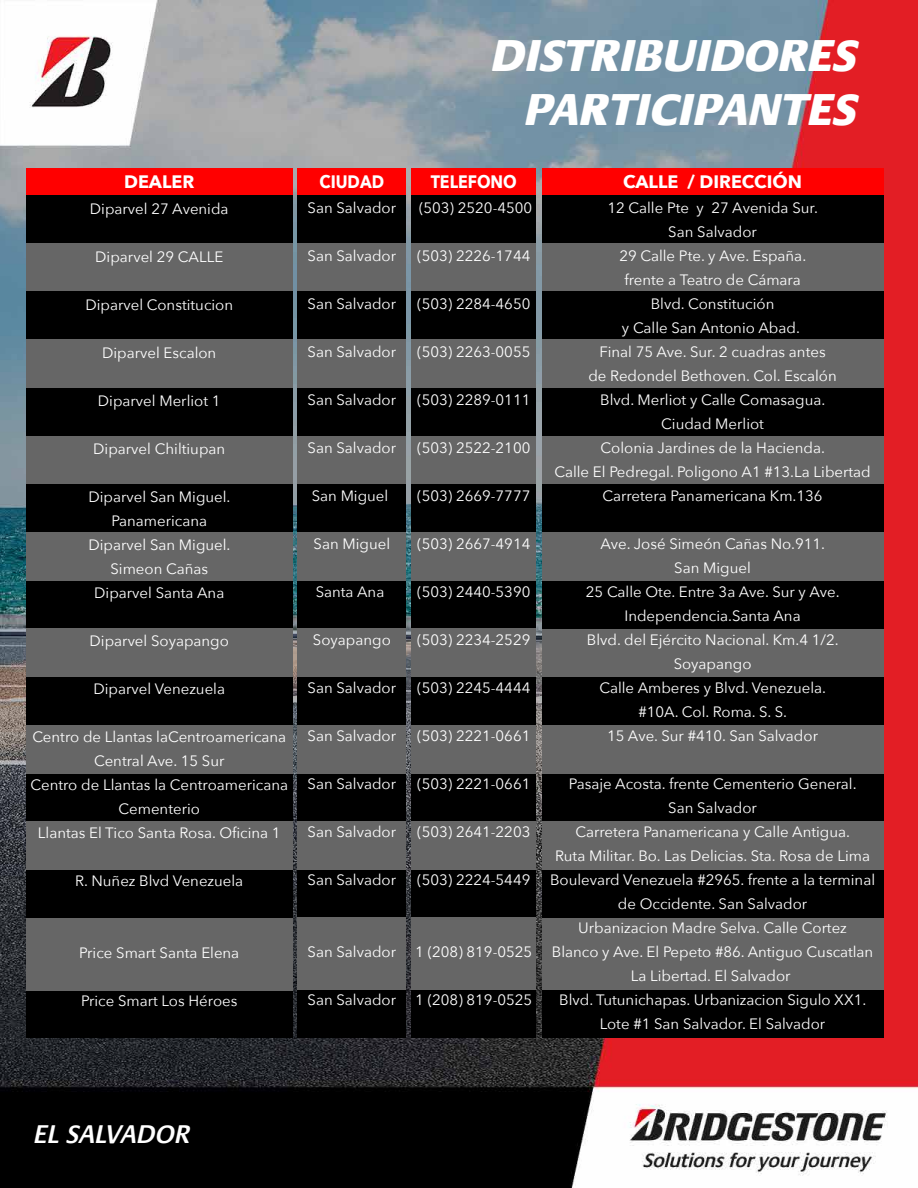
<style>
.page{position:relative;width:918px;height:1188px;background:#fff}
.page>*{position:absolute;margin:0;border:0;box-sizing:border-box;transform-origin:0 0}
.t1{font:italic 800 45px/54px "Praxis Com";color:#fff;text-align:right}
.t2{font:italic 600 25.8px "Praxis Com";color:#fff}
.t3{font:700 18px "Avenir Next";color:#fff}
.t4{font:700 18px "Avenir Next";color:#fff;scale:.89 1}
.t5{font:15px/24px "Avenir Next";color:#fff;text-align:center}
</style>
<div class="page">
<img style="left:0;top:0;width:918px;height:1188px">
<div style="left:298px;top:168px;width:108px;height:27px;background:#f00"></div>
<div style="left:298px;top:195px;width:108px;height:48px;background:#000"></div>
<div style="left:298px;top:243px;width:108px;height:49px;background:#666"></div>
<div style="left:298px;top:291px;width:108px;height:48px;background:#000"></div>
<div style="left:298px;top:339px;width:108px;height:49px;background:#666"></div>
<div style="left:298px;top:388px;width:108px;height:48px;background:#000"></div>
<div style="left:298px;top:436px;width:108px;height:48px;background:#666"></div>
<div style="left:298px;top:484px;width:108px;height:48px;background:#000"></div>
<div style="left:298px;top:581px;width:108px;height:48px;background:#000"></div>
<div style="left:298px;top:532px;width:108px;height:49px;background:#666"></div>
<div style="left:298px;top:629px;width:108px;height:48px;background:#666"></div>
<div style="left:298px;top:677px;width:108px;height:48px;background:#000"></div>
<div style="left:298px;top:773px;width:108px;height:48px;background:#000"></div>
<div style="left:298px;top:725px;width:108px;height:48px;background:#666"></div>
<div style="left:298px;top:821px;width:108px;height:49px;background:#666"></div>
<div style="left:298px;top:870px;width:108px;height:48px;background:#000"></div>
<div style="left:298px;top:990px;width:108px;height:48px;background:#000"></div>
<div style="left:298px;top:918px;width:108px;height:72px;background:#666"></div>
<div style="left:26px;top:195px;width:267px;height:48px;background:#000"></div>
<div style="left:26px;top:243px;width:267px;height:49px;background:#666"></div>
<div style="left:26px;top:291px;width:267px;height:48px;background:#000"></div>
<div style="left:26px;top:339px;width:267px;height:49px;background:#666"></div>
<div style="left:26px;top:388px;width:267px;height:48px;background:#000"></div>
<div style="left:26px;top:436px;width:267px;height:48px;background:#666"></div>
<div style="left:26px;top:484px;width:267px;height:48px;background:#000"></div>
<div style="left:26px;top:581px;width:267px;height:48px;background:#000"></div>
<div style="left:26px;top:532px;width:267px;height:49px;background:#666"></div>
<div style="left:26px;top:629px;width:267px;height:48px;background:#666"></div>
<div style="left:26px;top:677px;width:267px;height:48px;background:#000"></div>
<div style="left:26px;top:773px;width:267px;height:48px;background:#000"></div>
<div style="left:26px;top:725px;width:267px;height:48px;background:#666"></div>
<div style="left:26px;top:821px;width:267px;height:49px;background:#666"></div>
<div style="left:26px;top:870px;width:267px;height:48px;background:#000"></div>
<div style="left:26px;top:990px;width:267px;height:48px;background:#000"></div>
<div style="left:26px;top:918px;width:267px;height:73px;background:#666"></div>
<div style="left:542px;top:195px;width:342px;height:48px;background:#000"></div>
<div style="left:542px;top:243px;width:342px;height:49px;background:#666"></div>
<div style="left:542px;top:291px;width:342px;height:48px;background:#000"></div>
<div style="left:542px;top:339px;width:342px;height:49px;background:#666"></div>
<div style="left:542px;top:388px;width:342px;height:48px;background:#000"></div>
<div style="left:542px;top:436px;width:342px;height:48px;background:#666"></div>
<div style="left:542px;top:484px;width:342px;height:48px;background:#000"></div>
<div style="left:542px;top:532px;width:342px;height:49px;background:#666"></div>
<div style="left:542px;top:629px;width:342px;height:48px;background:#666"></div>
<div style="left:542px;top:677px;width:342px;height:48px;background:#000"></div>
<div style="left:542px;top:773px;width:342px;height:48px;background:#000"></div>
<div style="left:542px;top:725px;width:342px;height:48px;background:#666"></div>
<div style="left:542px;top:821px;width:342px;height:49px;background:#666"></div>
<div style="left:542px;top:870px;width:342px;height:48px;background:#000"></div>
<div style="left:542px;top:990px;width:342px;height:48px;background:#000"></div>
<div style="left:542px;top:918px;width:342px;height:72px;background:#666"></div>
<div style="left:542px;top:581px;width:342px;height:48px;background:#000"></div>
<div style="left:412px;top:168px;width:124px;height:27px;background:#f00"></div>
<div style="left:412px;top:195px;width:124px;height:48px;background:#000"></div>
<div style="left:412px;top:243px;width:124px;height:49px;background:#666"></div>
<div style="left:412px;top:291px;width:124px;height:48px;background:#000"></div>
<div style="left:412px;top:339px;width:124px;height:49px;background:#666"></div>
<div style="left:412px;top:388px;width:124px;height:48px;background:#000"></div>
<div style="left:412px;top:436px;width:124px;height:48px;background:#666"></div>
<div style="left:412px;top:484px;width:124px;height:48px;background:#000"></div>
<div style="left:412px;top:581px;width:124px;height:48px;background:#000"></div>
<div style="left:412px;top:532px;width:124px;height:49px;background:#666"></div>
<div style="left:412px;top:629px;width:124px;height:48px;background:#666"></div>
<div style="left:412px;top:677px;width:124px;height:48px;background:#000"></div>
<div style="left:412px;top:773px;width:124px;height:48px;background:#000"></div>
<div style="left:412px;top:725px;width:124px;height:48px;background:#666"></div>
<div style="left:412px;top:821px;width:124px;height:49px;background:#666"></div>
<div style="left:412px;top:870px;width:124px;height:48px;background:#000"></div>
<div style="left:412px;top:990px;width:124px;height:48px;background:#000"></div>
<div style="left:412px;top:918px;width:124px;height:72px;background:#666"></div>
<div style="left:26px;top:168px;width:267px;height:27px;background:#f00"></div>
<div style="left:542px;top:168px;width:342px;height:27px;background:#f00"></div>
<h1 class="t1" style="left:493px;top:28px;width:367px">DISTRIBUIDORES<br>PARTICIPANTES</h1>
<p class="t3" style="left:124px;top:166px;width:72px">DEALER</p>
<p class="t4" style="left:320px;top:166px;width:74px">CIUDAD</p>
<p class="t4" style="left:431px;top:166px;width:98px">TELEFONO</p>
<p class="t3" style="left:623px;top:166px;width:180px">CALLE / DIRECCIÓN</p>
<p class="t5" style="left:90px;top:196px;width:140px">Diparvel 27 Avenida</p>
<p class="t5" style="left:95px;top:244px;width:129px">Diparvel 29 CALLE</p>
<p class="t5" style="left:85px;top:292px;width:149px">Diparvel Constitucion</p>
<p class="t5" style="left:102px;top:340px;width:116px">Diparvel Escalon</p>
<p class="t5" style="left:98px;top:388px;width:124px">Diparvel Merliot 1</p>
<p class="t5" style="left:93px;top:436px;width:134px">Diparvel Chiltiupan</p>
<p class="t5" style="left:89px;top:484px;width:143px">Diparvel San Miguel.<br>Panamericana<br>Diparvel San Miguel.<br>Simeon Cañas<br>Diparvel Santa Ana</p>
<p class="t5" style="left:90px;top:628px;width:141px">Diparvel Soyapango</p>
<p class="t5" style="left:94px;top:676px;width:133px">Diparvel Venezuela</p>
<p class="t5" style="left:30px;top:724px;width:259px">Centro de Llantas laCentroamericana<br>Central Ave. 15 Sur<br>Centro de Llantas la Centroamericana<br>Cementerio<br>Llantas El Tico Santa Rosa. Oficina 1</p>
<p class="t5" style="left:75px;top:868px;width:170px">R. Nuñez Blvd Venezuela</p>
<p class="t5" style="left:79px;top:940px;width:162px">Price Smart Santa Elena</p>
<p class="t5" style="left:81px;top:988px;width:158px">Price Smart Los Héroes</p>
<p class="t5" style="left:308px;top:196px;width:90px">San Salvador</p>
<p class="t5" style="left:308px;top:244px;width:90px">San Salvador</p>
<p class="t5" style="left:308px;top:292px;width:90px">San Salvador</p>
<p class="t5" style="left:308px;top:340px;width:90px">San Salvador</p>
<p class="t5" style="left:308px;top:388px;width:90px">San Salvador</p>
<p class="t5" style="left:308px;top:436px;width:90px">San Salvador</p>
<p class="t5" style="left:312px;top:484px;width:78px">San Miguel</p>
<p class="t5" style="left:314px;top:532px;width:78px">San Miguel</p>
<p class="t5" style="left:316px;top:580px;width:70px">Santa Ana</p>
<p class="t5" style="left:313px;top:628px;width:79px">Soyapango</p>
<p class="t5" style="left:308px;top:676px;width:90px">San Salvador</p>
<p class="t5" style="left:308px;top:724px;width:90px">San Salvador</p>
<p class="t5" style="left:308px;top:772px;width:90px">San Salvador</p>
<p class="t5" style="left:308px;top:820px;width:90px">San Salvador</p>
<p class="t5" style="left:308px;top:868px;width:90px">San Salvador</p>
<p class="t5" style="left:308px;top:940px;width:90px">San Salvador</p>
<p class="t5" style="left:308px;top:988px;width:90px">San Salvador</p>
<p class="t5" style="left:419px;top:196px;width:115px">(503) 2520-4500</p>
<p class="t5" style="left:417px;top:244px;width:115px">(503) 2226-1744</p>
<p class="t5" style="left:417px;top:292px;width:115px">(503) 2284-4650</p>
<p class="t5" style="left:417px;top:340px;width:115px">(503) 2263-0055</p>
<p class="t5" style="left:417px;top:388px;width:115px">(503) 2289-0111</p>
<p class="t5" style="left:417px;top:436px;width:115px">(503) 2522-2100</p>
<p class="t5" style="left:417px;top:484px;width:115px">(503) 2669-7777</p>
<p class="t5" style="left:417px;top:532px;width:115px">(503) 2667-4914</p>
<p class="t5" style="left:417px;top:580px;width:115px">(503) 2440-5390</p>
<p class="t5" style="left:417px;top:628px;width:115px">(503) 2234-2529</p>
<p class="t5" style="left:417px;top:676px;width:115px">(503) 2245-4444</p>
<p class="t5" style="left:417px;top:724px;width:115px">(503) 2221-0661</p>
<p class="t5" style="left:417px;top:772px;width:115px">(503) 2221-0661</p>
<p class="t5" style="left:417px;top:820px;width:115px">(503) 2641-2203</p>
<p class="t5" style="left:417px;top:868px;width:115px">(503) 2224-5449</p>
<p class="t5" style="left:415px;top:940px;width:118px">1 (208) 819-0525</p>
<p class="t5" style="left:415px;top:988px;width:118px">1 (208) 819-0525</p>
<p class="t5" style="left:555px;top:196px;width:318px">12 Calle Pte y 27 Avenida Sur.<br>San Salvador<br>29 Calle Pte. y Ave. España.<br>frente a Teatro de Cámara<br>Blvd. Constitución<br>y Calle San Antonio Abad.<br>Final 75 Ave. Sur. 2 cuadras antes<br>de Redondel Bethoven. Col. Escalón<br>Blvd. Merliot y Calle Comasagua.<br>Ciudad Merliot<br>Colonia Jardines de la Hacienda.<br>Calle El Pedregal. Poligono A1 #13.La Libertad<br>Carretera Panamericana Km.136</p>
<p class="t5" style="left:586px;top:532px;width:255px">Ave. José Simeón Cañas No.911.<br>San Miguel<br>25 Calle Ote. Entre 3a Ave. Sur y Ave.<br>Independencia.Santa Ana<br>Blvd. del Ejército Nacional. Km.4 1/2.<br>Soyapango<br>Calle Amberes y Blvd. Venezuela. #10A. Col. Roma. S. S.<br>15 Ave. Sur #410. San Salvador</p>
<p class="t5" style="left:550px;top:772px;width:327px">Pasaje Acosta. frente Cementerio General.<br>San Salvador<br>Carretera Panamericana y Calle Antigua.<br>Ruta Militar. Bo. Las Delicias. Sta. Rosa de Lima Boulevard Venezuela #2965. frente a la terminal de Occidente. San Salvador<br>Urbanizacion Madre Selva. Calle Cortez<br>Blanco y Ave. El Pepeto #86. Antiguo Cuscatlan La Libertad. El Salvador<br>Blvd. Tutunichapas. Urbanizacion Sigulo XX1.<br>Lote #1 San Salvador. El Salvador</p>
<h2 class="t2" style="left:34px;top:1119px;width:158px">EL SALVADOR</h2>
</div>
